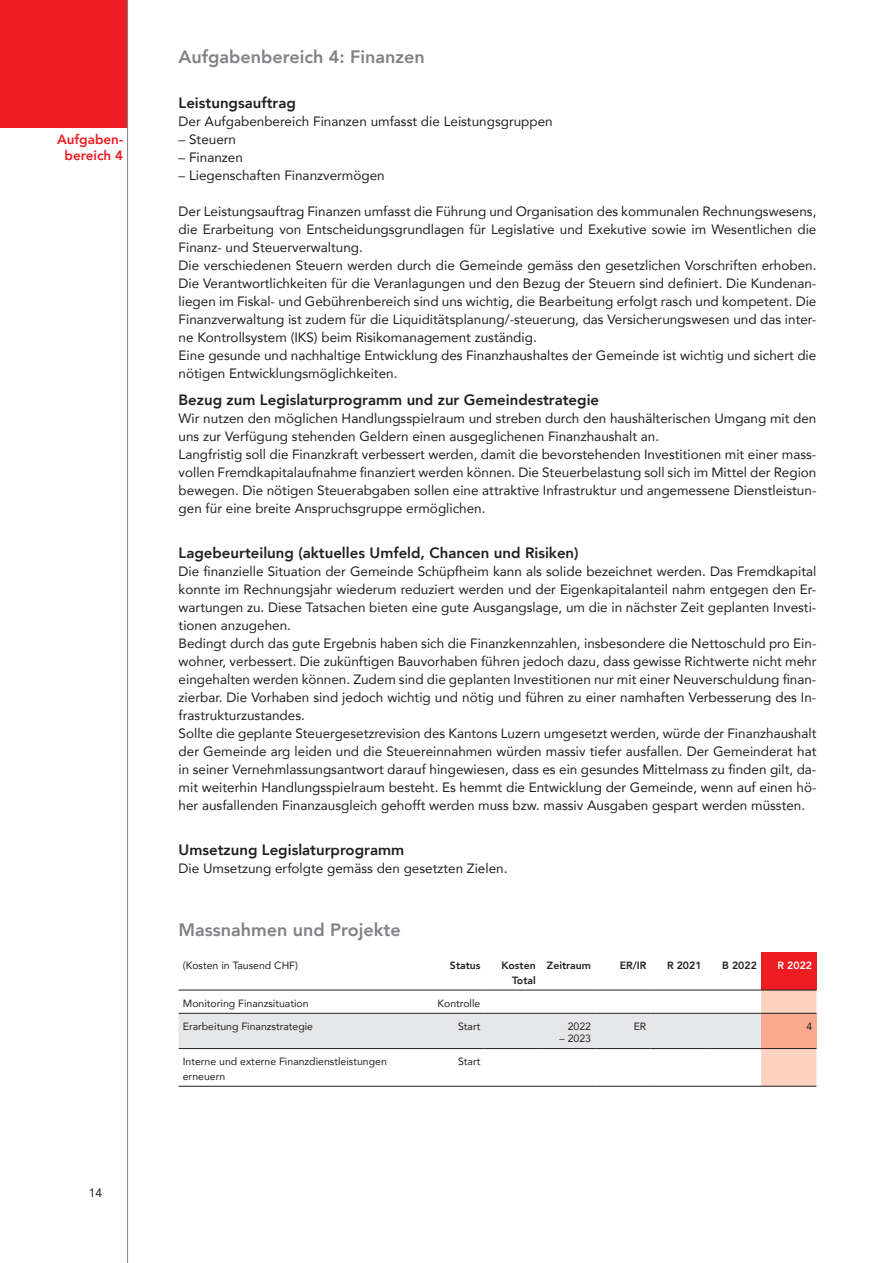
<style>
.page{position:relative;width:893px;height:1263px;background:#fff}
.page>*{position:absolute;margin:0;border:0;box-sizing:border-box;transform-origin:0 0}
.t1{font:800 18px "Avenir";color:#808285}
.t2{font:800 15px "Avenir";color:#231f20}
.t3{font:13.5px/18px "Avenir";color:#231f20}
.t4{font:800 13.5px/16.5px "Avenir";color:#ee1d23;text-align:center}
.t5{font:12px "Avenir";color:#231f20}
.t6{font:10.5px/14.4px "Avenir";color:#231f20}
.t7{font:800 10.5px/14.4px "Avenir";color:#231f20;text-align:right}
.t8{font:800 10.5px "Avenir";color:#fff}
</style>
<div class="page">
<svg style="left:179px;top:989px;width:582px;height:1px"></svg>
<div style="left:761px;top:952px;width:55px;height:38px;background:#ee1d23"></div>
<svg style="left:179px;top:991px;width:637px;height:95px"></svg>
<div style="left:761px;top:1013px;width:55px;height:35px;background:#f8a98e"></div>
<hr style="left:179px;top:1013px;width:242px;height:1px;background:#231f20">
<hr style="left:421px;top:1013px;width:64px;height:1px;background:#231f20">
<hr style="left:485px;top:1013px;width:55px;height:1px;background:#231f20">
<hr style="left:540px;top:1013px;width:55px;height:1px;background:#231f20">
<hr style="left:595px;top:1013px;width:56px;height:1px;background:#231f20">
<hr style="left:651px;top:1013px;width:55px;height:1px;background:#231f20">
<hr style="left:706px;top:1013px;width:55px;height:1px;background:#231f20">
<hr style="left:761px;top:1013px;width:55px;height:1px;background:#231f20">
<hr style="left:179px;top:1086px;width:242px;height:1px;background:#231f20">
<hr style="left:421px;top:1086px;width:64px;height:1px;background:#231f20">
<hr style="left:485px;top:1086px;width:55px;height:1px;background:#231f20">
<hr style="left:540px;top:1086px;width:55px;height:1px;background:#231f20">
<hr style="left:595px;top:1086px;width:56px;height:1px;background:#231f20">
<hr style="left:651px;top:1086px;width:55px;height:1px;background:#231f20">
<hr style="left:706px;top:1086px;width:55px;height:1px;background:#231f20">
<hr style="left:761px;top:1086px;width:55px;height:1px;background:#231f20">
<hr style="left:179px;top:990px;width:242px;height:1px;background:#231f20">
<hr style="left:421px;top:990px;width:64px;height:1px;background:#231f20">
<hr style="left:485px;top:990px;width:55px;height:1px;background:#231f20">
<hr style="left:540px;top:990px;width:55px;height:1px;background:#231f20">
<hr style="left:595px;top:990px;width:56px;height:1px;background:#231f20">
<hr style="left:651px;top:990px;width:55px;height:1px;background:#231f20">
<hr style="left:706px;top:990px;width:55px;height:1px;background:#231f20">
<hr style="left:761px;top:990px;width:55px;height:1px;background:#231f20">
<hr style="left:179px;top:1048px;width:242px;height:1px;background:#231f20">
<hr style="left:421px;top:1048px;width:64px;height:1px;background:#231f20">
<hr style="left:485px;top:1048px;width:55px;height:1px;background:#231f20">
<hr style="left:540px;top:1048px;width:55px;height:1px;background:#231f20">
<hr style="left:595px;top:1048px;width:56px;height:1px;background:#231f20">
<hr style="left:651px;top:1048px;width:55px;height:1px;background:#231f20">
<hr style="left:706px;top:1048px;width:55px;height:1px;background:#231f20">
<hr style="left:761px;top:1048px;width:55px;height:1px;background:#231f20">
<div style="left:0;top:0;width:128px;height:128px;background:#ee1d23"></div>
<hr style="left:127px;top:0;width:1px;height:1263px;background:#808285">
<p class="t4" style="left:57px;top:131px;width:68px">Aufgaben&shy;bereich 4</p>
<p class="t5" style="left:89px;top:1183px;width:15px">14</p>
<h1 class="t1" style="left:179px;top:42px;width:248px">Aufgabenbereich 4: Finanzen</h1>
<p class="t2" style="left:179px;top:91px;width:119px">Leistungsauftrag</p>
<p class="t3" style="left:179px;top:112px;width:376px">Der Aufgabenbereich Finanzen umfasst die Leistungsgruppen</p>
<p class="t3" style="left:179px;top:130px;width:59px">– Steuern</p>
<p class="t3" style="left:179px;top:148px;width:66px">– Finanzen</p>
<p class="t3" style="left:179px;top:166px;width:208px">– Liegenschaften Finanzvermögen</p>
<p class="t3" style="left:179px;top:202px;width:639px">Der Leistungsauftrag Finanzen umfasst die Führung und Organisation des kommunalen Rechnungswesens, die Erarbeitung von Entscheidungsgrundlagen für Legislative und Exekutive sowie im Wesentlichen die Finanz- und Steuerverwaltung.<br>Die verschiedenen Steuern werden durch die Gemeinde gemäss den gesetzlichen Vorschriften erhoben.<br>Die Verantwortlichkeiten für die Veranlagungen und den Bezug der Steuern sind definiert. Die Kundenan&shy;liegen im Fiskal- und Gebührenbereich sind uns wichtig, die Bearbeitung erfolgt rasch und kompetent. Die Finanzverwaltung ist zudem für die Liquiditätsplanung/-steuerung, das Versicherungswesen und das inter&shy;ne Kontrollsystem (IKS) beim Risikomanagement zuständig.<br>Eine gesunde und nachhaltige Entwicklung des Finanzhaushaltes der Gemeinde ist wichtig und sichert die nötigen Entwicklungsmöglichkeiten.</p>
<p class="t2" style="left:179px;top:388px;width:422px">Bezug zum Legislaturprogramm und zur Gemeindestrategie</p>
<p class="t3" style="left:179px;top:409px;width:639px">Wir nutzen den möglichen Handlungsspielraum und streben durch den haushälterischen Umgang mit den uns zur Verfügung stehenden Geldern einen ausgeglichenen Finanzhaushalt an.<br>Langfristig soll die Finanzkraft verbessert werden, damit die bevorstehenden Investitionen mit einer mass&shy;vollen Fremdkapitalaufnahme finanziert werden können. Die Steuerbelastung soll sich im Mittel der Region bewegen. Die nötigen Steuerabgaben sollen eine attraktive Infrastruktur und angemessene Dienstleistun&shy;gen für eine breite Anspruchsgruppe ermöglichen.</p>
<p class="t2" style="left:179px;top:541px;width:402px">Lagebeurteilung (aktuelles Umfeld, Chancen und Risiken)</p>
<p class="t3" style="left:179px;top:562px;width:639px">Die finanzielle Situation der Gemeinde Schüpfheim kann als solide bezeichnet werden. Das Fremdkapital konnte im Rechnungsjahr wiederum reduziert werden und der Eigenkapitalanteil nahm entgegen den Er&shy;wartungen zu. Diese Tatsachen bieten eine gute Ausgangslage, um die in nächster Zeit geplanten Investi&shy;tionen anzugehen.<br>Bedingt durch das gute Ergebnis haben sich die Finanzkennzahlen, insbesondere die Nettoschuld pro Ein&shy;wohner, verbessert. Die zukünftigen Bauvorhaben führen jedoch dazu, dass gewisse Richtwerte nicht mehr eingehalten werden können. Zudem sind die geplanten Investitionen nur mit einer Neuverschuldung finan&shy;zierbar. Die Vorhaben sind jedoch wichtig und nötig und führen zu einer namhaften Verbesserung des In&shy;frastrukturzustandes.<br>Sollte die geplante Steuergesetzrevision des Kantons Luzern umgesetzt werden, würde der Finanzhaushalt der Gemeinde arg leiden und die Steuereinnahmen würden massiv tiefer ausfallen. Der Gemeinderat hat in seiner Vernehmlassungsantwort darauf hingewiesen, dass es ein gesundes Mittelmass zu finden gilt, da&shy;mit weiterhin Handlungsspielraum besteht. Es hemmt die Entwicklung der Gemeinde, wenn auf einen hö&shy;her ausfallenden Finanzausgleich gehofft werden muss bzw. massiv Ausgaben gespart werden müssten.</p>
<p class="t2" style="left:179px;top:838px;width:227px">Umsetzung Legislaturprogramm</p>
<p class="t3" style="left:179px;top:859px;width:330px">Die Umsetzung erfolgte gemäss den gesetzten Zielen.</p>
<h1 class="t1" style="left:179px;top:915px;width:224px">Massnahmen und Projekte</h1>
<p class="t6" style="left:183px;top:958px;width:117px">(Kosten in Tausend CHF)</p>
<p class="t7" style="left:450px;top:958px;width:32px">Status</p>
<p class="t7" style="left:501px;top:958px;width:36px">Kosten<br>Total</p>
<p class="t7" style="left:547px;top:958px;width:46px">Zeitraum</p>
<p class="t7" style="left:620px;top:958px;width:28px">ER/IR</p>
<p class="t7" style="left:667px;top:958px;width:36px">R 2021</p>
<p class="t7" style="left:722px;top:958px;width:36px">B 2022</p>
<p class="t8" style="left:778px;top:957px;width:36px">R 2022</p>
<p class="t6" style="left:183px;top:996px;width:127px">Monitoring Finanzsituation</p>
<p class="t6" style="left:437px;top:996px;width:45px">Kontrolle</p>
<p class="t6" style="left:183px;top:1019px;width:132px">Erarbeitung Finanzstrategie</p>
<p class="t6" style="left:458px;top:1019px;width:24px">Start</p>
<p class="t6" style="left:568px;top:1019px;width:25px">2022</p>
<p class="t6" style="left:559px;top:1031px;width:33px">– 2023</p>
<p class="t6" style="left:634px;top:1019px;width:14px">ER</p>
<p class="t6" style="left:806px;top:1019px;width:7px">4</p>
<p class="t6" style="left:183px;top:1054px;width:206px">Interne und externe Finanzdienstleistungen erneuern</p>
<p class="t6" style="left:458px;top:1054px;width:24px">Start</p>
</div>
